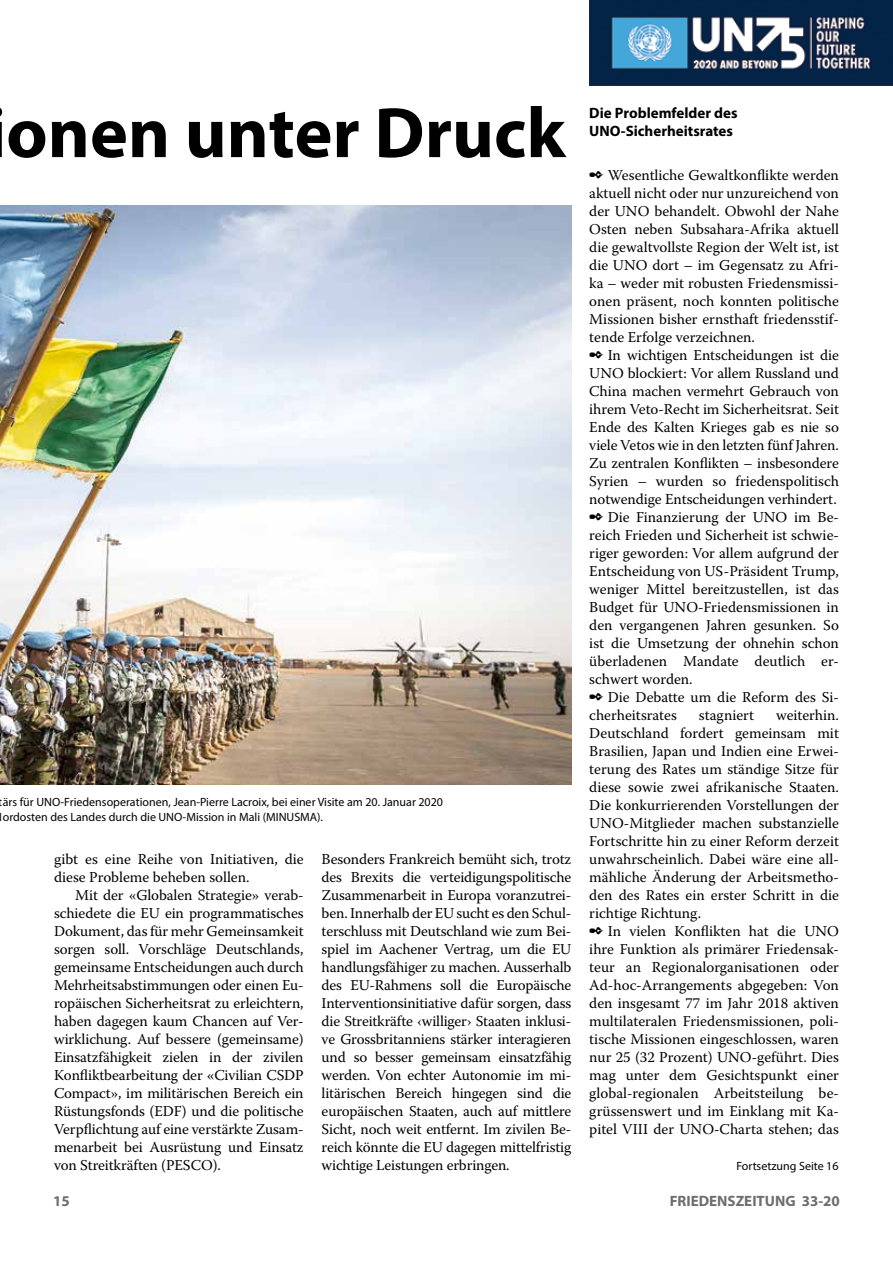
<style>
.page{position:relative;width:893px;height:1263px;background:#fff}
.page>*{position:absolute;margin:0;border:0;box-sizing:border-box;transform-origin:0 0}
.t1{font:700 72px "Myriad Pro";color:#000}
.t2{font:15px/18px "Warnock Pro";color:#000;text-align:justify}
.t3{font:700 15px/18px "Myriad Pro";color:#000}
.t4{font:700 15px "Myriad Pro";color:#6d6e71}
.t5{font:12px/14.4px "Myriad Pro";color:#000}
</style>
<div class="page">
<img style="left:0;top:206px;width:571px;height:579px">
<img style="left:589px;top:0;width:304px;height:85px">
<h1 class="t1" style="left:6px;top:86px;width:561px">onen unter Druck</h1>
<p class="t5" style="left:3px;top:795px;width:442px;text-indent:-4px">tärs für UNO-Friedensoperationen, Jean-Pierre Lacroix, bei einer Visite am 20. Januar 2020 ordosten des Landes durch die UNO-Mission in Mali (MINUSMA).</p>
<p class="t2" style="left:54px;top:850px;width:251px">gibt es eine Reihe von Initiativen, die diese Probleme beheben sollen.</p>
<p class="t2" style="left:54px;top:886px;width:251px;text-indent:21px">Mit der «Globalen Strategie» verab&shy;schiedete die EU ein programmatisches Dokument, das für mehr Gemeinsamkeit sorgen soll. Vorschläge Deutschlands, gemeinsame Entscheidungen auch durch Mehrheitsabstimmungen oder einen Eu&shy;ropäischen Sicherheitsrat zu erleichtern, haben dagegen kaum Chancen auf Ver&shy;wirklichung. Auf bessere (gemeinsame)<br>Einsatzfähigkeit zielen in der zivilen Konfliktbearbeitung der «Civilian CSDP Compact», im militärischen Bereich ein Rüstungsfonds (EDF) und die politische Verpflichtung auf eine verstärkte Zusam&shy;menarbeit bei Ausrüstung und Einsatz von Streitkräften (PESCO).</p>
<p class="t2" style="left:322px;top:850px;width:251px">Besonders Frankreich bemüht sich, trotz des Brexits die verteidigungspolitische Zusammenarbeit in Europa voranzutrei&shy;ben. Innerhalb der EU sucht es den Schul&shy;terschluss mit Deutschland wie zum Bei&shy;spiel im Aachener Vertrag, um die EU handlungsfähiger zu machen. Ausserhalb des EU-Rahmens soll die Europäische Interventionsinitiative dafür sorgen, dass die Streitkräfte ‹williger› Staaten inklusi&shy;ve Grossbritanniens stärker interagieren und so besser gemeinsam einsatzfähig werden. Von echter Autonomie im mi&shy;litärischen Bereich hingegen sind die europäischen Staaten, auch auf mittlere Sicht, noch weit entfernt. Im zivilen Be&shy;reich könnte die EU dagegen mittelfristig wichtige Leistungen erbringen.</p>
<p class="t3" style="left:589px;top:104px;width:150px">Die Problemfelder des<br>UNO-Sicherheitsrates</p>
<p class="t2" style="left:589px;top:166px;width:251px;text-indent:18px">Wesentliche Gewaltkonflikte werden aktuell nicht oder nur unzureichend von der UNO behandelt. Obwohl der Nahe Osten neben Subsahara-Afrika aktuell die gewaltvollste Region der Welt ist, ist die UNO dort – im Gegensatz zu Afri&shy;ka – weder mit robusten Friedensmissi&shy;onen präsent, noch konnten politische Missionen bisher ernsthaft friedensstif&shy;tende Erfolge verzeichnen.</p>
<p class="t2" style="left:608px;top:346px;width:233px">In wichtigen Entscheidungen ist die</p>
<p class="t2" style="left:589px;top:364px;width:251px">UNO blockiert: Vor allem Russland und</p>
<p class="t2" style="left:589px;top:382px;width:251px">China machen vermehrt Gebrauch von</p>
<p class="t2" style="left:589px;top:400px;width:251px">ihrem Veto-Recht im Sicherheitsrat. Seit</p>
<p class="t2" style="left:589px;top:418px;width:251px">Ende des Kalten Krieges gab es nie so</p>
<p class="t2" style="left:589px;top:436px;width:251px">viele Vetos wie in den letzten fünf Jahren.</p>
<p class="t2" style="left:589px;top:454px;width:251px">Zu zentralen Konflikten – insbesondere</p>
<p class="t2" style="left:589px;top:472px;width:251px">Syrien – wurden so friedenspolitisch</p>
<p class="t2" style="left:589px;top:490px;width:249px">notwendige Entscheidungen verhindert.</p>
<p class="t2" style="left:608px;top:508px;width:233px">Die Finanzierung der UNO im Be-</p>
<p class="t2" style="left:589px;top:526px;width:251px">reich Frieden und Sicherheit ist schwie-</p>
<p class="t2" style="left:589px;top:544px;width:251px">riger geworden: Vor allem aufgrund der</p>
<p class="t2" style="left:589px;top:562px;width:251px">Entscheidung von US-Präsident Trump,</p>
<p class="t2" style="left:589px;top:580px;width:251px">weniger Mittel bereitzustellen, ist das</p>
<p class="t2" style="left:589px;top:598px;width:251px">Budget für UNO-Friedensmissionen in</p>
<p class="t2" style="left:589px;top:616px;width:251px">den vergangenen Jahren gesunken. So</p>
<p class="t2" style="left:589px;top:634px;width:251px">ist die Umsetzung der ohnehin schon</p>
<p class="t2" style="left:589px;top:652px;width:251px">überladenen Mandate deutlich er-</p>
<p class="t2" style="left:589px;top:670px;width:105px">schwert worden.</p>
<p class="t2" style="left:608px;top:688px;width:233px">Die Debatte um die Reform des Si-</p>
<p class="t2" style="left:589px;top:706px;width:89px">cherheitsrates</p>
<p class="t2" style="left:699px;top:706px;width:57px">stagniert</p>
<p class="t2" style="left:589px;top:706px;width:251px;text-indent:187px">weiterhin.<br>Deutschland fordert gemeinsam mit Brasilien, Japan und Indien eine Erwei&shy;terung des Rates um ständige Sitze für diese sowie zwei afrikanische Staaten.<br>Die konkurrierenden Vorstellungen der UNO-Mitglieder machen substanzielle Fortschritte hin zu einer Reform derzeit unwahrscheinlich. Dabei wäre eine all&shy;mähliche Änderung der Arbeitsmetho&shy;den des Rates ein erster Schritt in die richtige Richtung.</p>
<p class="t2" style="left:589px;top:922px;width:251px;text-indent:18px">In vielen Konflikten hat die UNO ihre Funktion als primärer Friedensak&shy;teur an Regionalorganisationen oder Ad-hoc-Arrangements abgegeben: Von den insgesamt 77 im Jahr 2018 aktiven multilateralen Friedensmissionen, poli&shy;tische Missionen eingeschlossen, waren nur 25 (32 Prozent) UNO-geführt. Dies mag unter dem Gesichtspunkt einer global-regionalen Arbeitsteilung be&shy;grüssenswert und im Einklang mit Ka&shy;pitel VIII der UNO-Charta stehen; das</p>
<p class="t5" style="left:736px;top:1159px;width:104px">Fortsetzung Seite 16</p>
<p class="t4" style="left:53px;top:1191px;width:18px">15</p>
<p class="t4" style="left:670px;top:1191px;width:172px">FRIEDENSZEITUNG 33-20</p>
</div>
